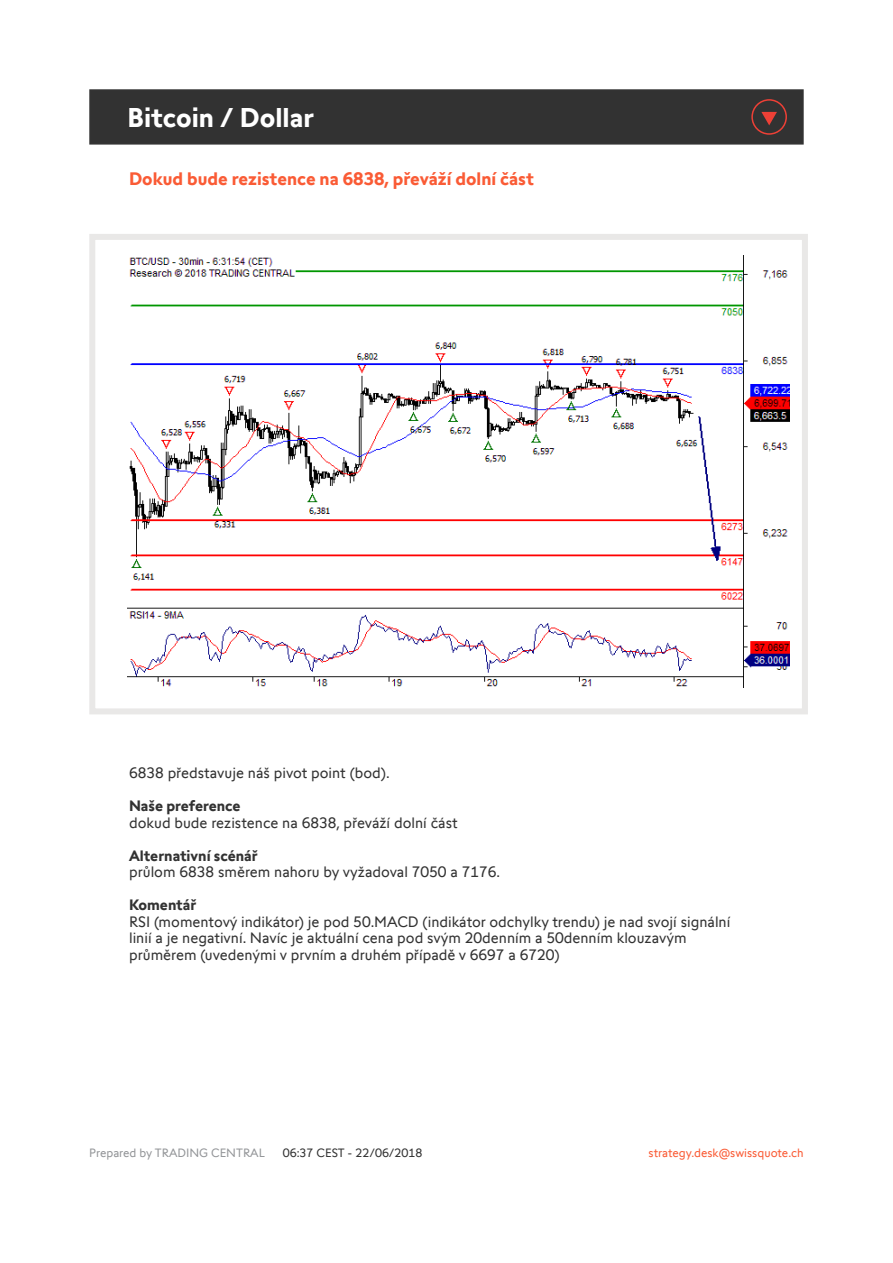
<style>
.page{position:relative;width:893px;height:1263px;background:#fff}
.page>*{position:absolute;margin:0;border:0;box-sizing:border-box;transform-origin:0 0}
.t1{font:700 27px "Swissquote CT";color:#fff}
.t2{font:700 18px "Swissquote CT";color:#fa5b35}
.t3{font:15px/16.5px "Swissquote CT";color:#323232}
.t4{font:700 15px "Swissquote CT";color:#323232}
.t5{font:12px "Swissquote CT";color:#fa5b35}
.t6{font:12px "Swissquote CT";color:#939598}
.t7{font:12px "Swissquote CT";color:#323232}
</style>
<div class="page">
<div style="left:89px;top:234px;width:719px;height:480px;border:6px solid #e9e8e7"></div>
<div style="left:89px;top:89px;width:715px;height:56px;background:#323232;border:2px solid #323232"></div>
<img style="left:128px;top:255px;width:661px;height:432px">
<svg style="left:751px;top:99px;width:36px;height:36px"></svg>
<h1 class="t1" style="left:128px;top:101px;width:188px">Bitcoin / Dollar</h1>
<p class="t2" style="left:129px;top:168px;width:406px">Dokud bude rezistence na 6838, převáží dolní část</p>
<p class="t3" style="left:129px;top:765px;width:262px">6838 představuje náš pivot point (bod).</p>
<p class="t4" style="left:129px;top:797px;width:113px">Naše preference</p>
<p class="t3" style="left:129px;top:814px;width:330px">dokud bude rezistence na 6838, převáží dolní část</p>
<p class="t4" style="left:129px;top:846px;width:130px">Alternativní scénář</p>
<p class="t3" style="left:129px;top:864px;width:373px">průlom 6838 směrem nahoru by vyžadoval 7050 a 7176.</p>
<p class="t4" style="left:129px;top:896px;width:69px">Komentář</p>
<p class="t3" style="left:129px;top:913px;width:603px">RSI (momentový indikátor) je pod 50.MACD (indikátor odchylky trendu) je nad svojí signální linií a je negativní. Navíc je aktuální cena pod svým 20denním a 50denním klouzavým průměrem (uvedenými v prvním a druhém případě v 6697 a 6720)</p>
<p class="t6" style="left:89px;top:1145px;width:177px">Prepared by TRADING CENTRAL</p>
<p class="t7" style="left:283px;top:1145px;width:141px">06:37 CEST - 22/06/2018</p>
<p class="t5" style="left:649px;top:1145px;width:157px">strategy.desk@swissquote.ch</p>
</div>
